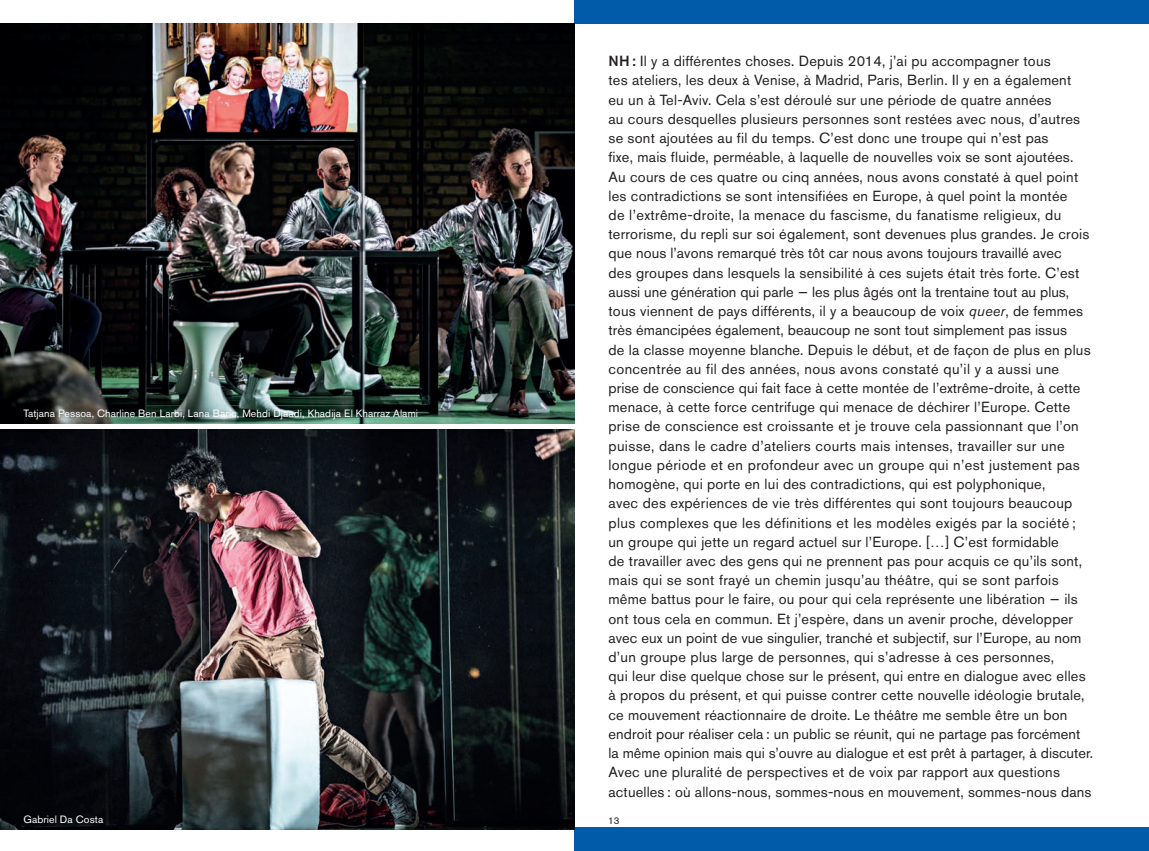
<style>
.page{position:relative;width:1149px;height:851px;background:#fff}
.page>*{position:absolute;margin:0;border:0;box-sizing:border-box;transform-origin:0 0}
.t1{font:14.55px/19.2px "Akzidenz Grotesk Std";letter-spacing:.015em;color:#231f20}
.t2{font:10.5px "Akzidenz Grotesk Std";letter-spacing:.01em;color:#fff}
.t3{font:9.75px "Akzidenz Grotesk Std";color:#231f20}
.s1{font-weight:500}
.s2{font-style:italic}
</style>
<div class="page">
<div style="left:574px;top:827px;width:574px;height:23px;background:#015ba9"></div>
<div style="left:574px;top:0;width:574px;height:23px;background:#015ba9"></div>
<img style="left:0;top:23px;width:574px;height:400px">
<img style="left:0;top:429px;width:574px;height:400px">
<p class="t2" style="left:23px;top:409px;width:396px">Tatjana Pessoa, Charline Ben Larbi, Lana Baric, Mehdi Djaadi, Khadija El Kharraz Alami</p>
<p class="t2" style="left:23px;top:815px;width:82px">Gabriel Da Costa</p>
<p class="t1" style="left:608px;top:53px;width:443px"><span class="s1">NH :</span> Il y a différentes choses. Depuis 2014, j’ai pu accompagner tous</p>
<p class="t1" style="left:608px;top:72px;width:464px">tes ateliers, les deux à Venise, à Madrid, Paris, Berlin. Il y en a également</p>
<p class="t1" style="left:608px;top:92px;width:444px">eu un à Tel-Aviv. Cela s’est déroulé sur une période de quatre années</p>
<p class="t1" style="left:608px;top:111px;width:473px">au cours desquelles plusieurs personnes sont restées avec nous, d’autres se sont ajoutées au fil du temps. C’est donc une troupe qui n’est pas</p>
<p class="t1" style="left:608px;top:149px;width:471px">fixe, mais fluide, perméable, à laquelle de nouvelles voix se sont ajoutées.<br>Au cours de ces quatre ou cinq années, nous avons constaté à quel point les contradictions se sont intensifiées en Europe, à quel point la montée</p>
<p class="t1" style="left:608px;top:207px;width:454px">de l’extrême-droite, la menace du fascisme, du fanatisme religieux, du</p>
<p class="t1" style="left:608px;top:226px;width:482px">terrorisme, du repli sur soi également, sont devenues plus grandes. Je crois que nous l’avons remarqué très tôt car nous avons toujours travaillé avec</p>
<p class="t1" style="left:608px;top:264px;width:476px">des groupes dans lesquels la sensibilité à ces sujets était très forte. C’est aussi une génération qui parle − les plus âgés ont la trentaine tout au plus, tous viennent de pays différents, il y a beaucoup de voix <span class="s2">queer</span>, de femmes très émancipées également, beaucoup ne sont tout simplement pas issus</p>
<p class="t1" style="left:608px;top:341px;width:483px">de la classe moyenne blanche. Depuis le début, et de façon de plus en plus concentrée au fil des années, nous avons constaté qu’il y a aussi une</p>
<p class="t1" style="left:608px;top:380px;width:473px">prise de conscience qui fait face à cette montée de l’extrême-droite, à cette menace, à cette force centrifuge qui menace de déchirer l’Europe. Cette prise de conscience est croissante et je trouve cela passionnant que l’on puisse, dans le cadre d’ateliers courts mais intenses, travailler sur une longue période et en profondeur avec un groupe qui n’est justement pas homogène, qui porte en lui des contradictions, qui est polyphonique,</p>
<p class="t1" style="left:608px;top:495px;width:468px">avec des expériences de vie très différentes qui sont toujours beaucoup plus complexes que les définitions et les modèles exigés par la société ;</p>
<p class="t1" style="left:608px;top:533px;width:452px">un groupe qui jette un regard actuel sur l’Europe. […] C’est formidable</p>
<p class="t1" style="left:608px;top:552px;width:475px">de travailler avec des gens qui ne prennent pas pour acquis ce qu’ils sont, mais qui se sont frayé un chemin jusqu’au théâtre, qui se sont parfois</p>
<p class="t1" style="left:608px;top:591px;width:474px">même battus pour le faire, ou pour qui cela représente une libération − ils ont tous cela en commun. Et j’espère, dans un avenir proche, développer avec eux un point de vue singulier, tranché et subjectif, sur l’Europe, au nom d’un groupe plus large de personnes, qui s’adresse à ces personnes,</p>
<p class="t1" style="left:608px;top:668px;width:478px;text-align:justify">qui leur dise quelque chose sur le présent, qui entre en dialogue avec elles à propos du présent, et qui puisse contrer cette nouvelle idéologie brutale, ce mouvement réactionnaire de droite. Le théâtre me semble être un bon</p>
<p class="t1" style="left:608px;top:725px;width:486px">endroit pour réaliser cela : un public se réunit, qui ne partage pas forcément la même opinion mais qui s’ouvre au dialogue et est prêt à partager, à discuter.<br>Avec une pluralité de perspectives et de voix par rapport aux questions</p>
<p class="t1" style="left:608px;top:783px;width:484px">actuelles : où allons-nous, sommes-nous en mouvement, sommes-nous dans</p>
<p class="t3" style="left:607px;top:817px;width:13px">13</p>
</div>
